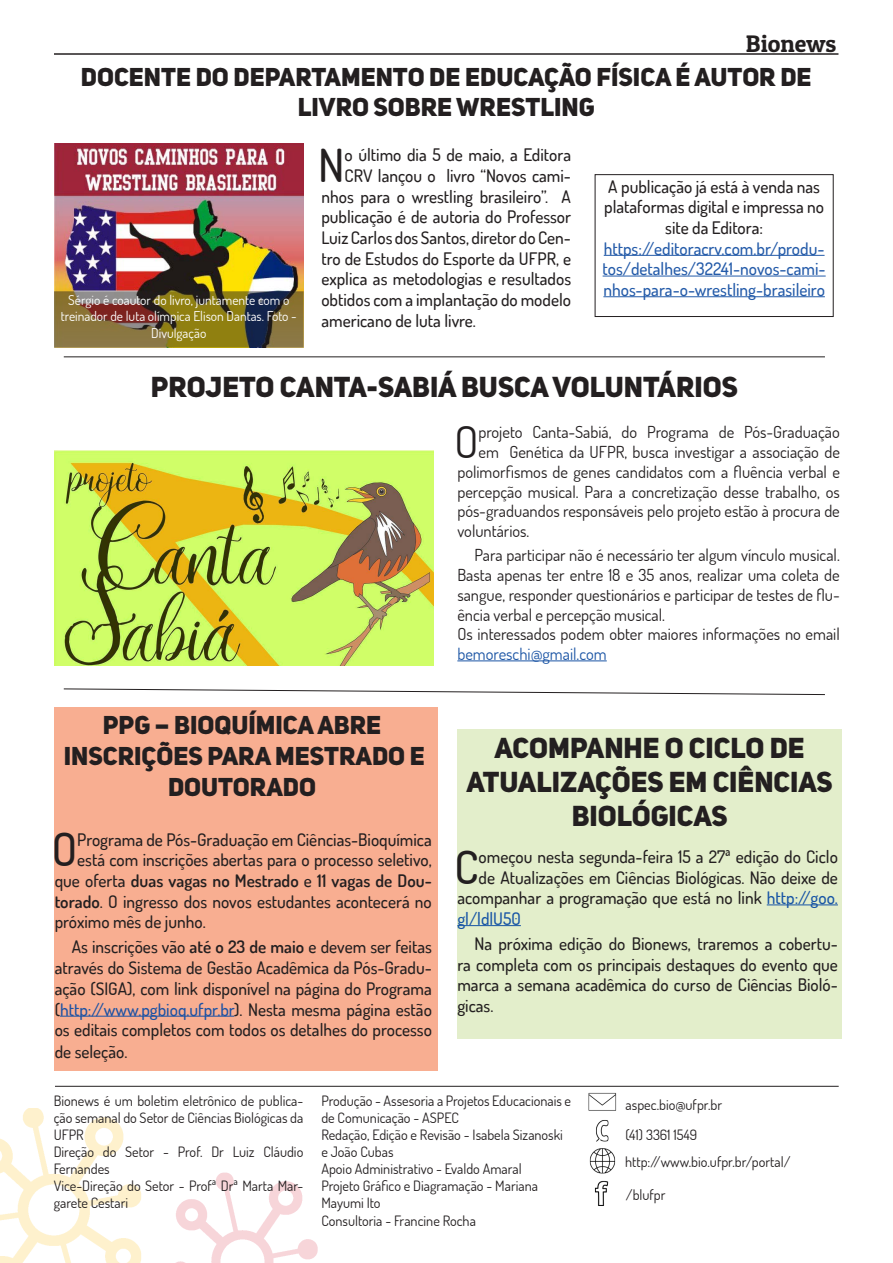
<style>
.page{position:relative;width:893px;height:1263px;background:#fff}
.page>*{position:absolute;margin:0;border:0;box-sizing:border-box;transform-origin:0 0}
.t1{font:500 45.45px "Dosis";color:#231f20}
.t2{font:43.5px "Dosis";color:#231f20}
.t3{font:28.5px/34.2px "Uni Sans Heavy CAPS";color:#231f20;text-align:center}
.t4{font:25.5px/30.6px "Uni Sans Heavy CAPS";color:#231f20;text-align:center}
.t5{font:24px "Patua One";color:#231f20}
.t6{font:500 17.25px/20.7px "Dosis";color:#231f20;text-align:justify}
.t7{font:500 17.25px/20.7px "Dosis";color:#245ba9;text-align:justify}
.t8{font:600 17.25px "Dosis";color:#231f20}
.t9{font:500 17.25px "Dosis";color:#1855a5}
.t10{font:16.5px/19.8px "Dosis";color:#231f20;text-align:justify}
.t11{font:14.25px/17.1px "Dosis";color:#231f20}
.t12{font:13.5px/16.2px "Dosis";color:#fff;text-align:center}
.s1{color:#1c55a5}
.s2{font-weight:500}
.s3{font-weight:600}
.s4{color:#1c52a4}
.s5{color:#1855a5}
</style>
<div class="page">
<div style="left:55px;top:707px;width:383px;height:364px;background:#f8ae91"></div>
<img style="left:0;top:1108px;width:135px;height:155px">
<img style="left:135px;top:1172px;width:183px;height:91px">
<hr style="left:55px;top:1086px;width:784px;height:1px;background:#231f20">
<img style="left:594px;top:1180px;width:15px;height:26px">
<img style="left:589px;top:1148px;width:27px;height:26px">
<img style="left:583px;top:1086px;width:35px;height:25px">
<img style="left:596px;top:1120px;width:13px;height:22px">
<hr style="left:54px;top:53px;width:784px;height:2px;background:#231f20">
<div style="left:457px;top:729px;width:385px;height:309px;background:#e3eecb"></div>
<img style="left:55px;top:450px;width:378px;height:215px">
<hr style="left:457px;top:661px;width:150px;height:1px;background:#1c55a5">
<hr style="left:604px;top:255px;width:221px;height:1px;background:#245ba9">
<hr style="left:603px;top:276px;width:223px;height:1px;background:#245ba9">
<hr style="left:603px;top:296px;width:222px;height:1px;background:#245ba9">
<div style="left:595px;top:174px;width:238px;height:143px;border:1px solid #231f20"></div>
<img style="left:54px;top:144px;width:250px;height:147px">
<hr style="left:64px;top:357px;width:761px;height:1px;background:#231f20">
<hr style="left:60px;top:1016px;width:174px;height:1px;background:#1c52a4">
<hr style="left:767px;top:905px;width:71px;height:1px;background:#1855a5">
<hr style="left:457px;top:925px;width:64px;height:1px;background:#1855a5">
<svg style="left:63px;top:688px;width:762px;height:7px"></svg>
<svg style="left:57px;top:294px;width:244px;height:51px;background:#75612f"></svg>
<div style="left:54px;top:291px;width:250px;height:57px;border:2px solid #231f20"></div>
<p class="t5" style="left:746px;top:28px;width:92px">Bionews</p>
<p class="t4" style="left:81px;top:61px;width:732px">DOCENTE DO DEPARTAMENTO DE EDUCAÇÃO FÍSICA É AUTOR DE</p>
<p class="t4" style="left:298px;top:92px;width:298px">LIVRO SOBRE WRESTLING</p>
<p class="t1" style="left:318px;top:136px;width:28px">N</p>
<p class="t6" style="left:345px;top:144px;width:228px">o último dia 5 de maio, a Editora</p>
<p class="t6" style="left:345px;top:165px;width:228px">CRV lançou o livro “Novos cami-</p>
<p class="t6" style="left:321px;top:186px;width:251px">nhos para o wrestling brasileiro”. A</p>
<p class="t6" style="left:321px;top:206px;width:251px">publicação é de autoria do Professor</p>
<p class="t6" style="left:321px;top:227px;width:251px">Luiz Carlos dos Santos, diretor do Cen-</p>
<p class="t6" style="left:321px;top:248px;width:251px">tro de Estudos do Esporte da UFPR, e</p>
<p class="t6" style="left:321px;top:268px;width:251px">explica as metodologias e resultados</p>
<p class="t6" style="left:321px;top:289px;width:251px">obtidos com a implantação do modelo</p>
<p class="t6" style="left:321px;top:310px;width:156px">americano de luta livre.</p>
<p class="t6" style="left:604px;top:175px;width:221px;text-align:center">A publicação já está à venda nas plataformas digital e impressa no site da Editora:</p>
<p class="t7" style="left:603px;top:238px;width:225px">https://editoracrv.com.br/produ&shy;tos/detalhes/32241-novos-cami&shy;nhos-para-o-wrestling-brasileiro</p>
<p class="t12" style="left:61px;top:292px;width:238px">Sérgio é coautor do livro, juntamente com o treinador de luta olímpica Elison Dantas. Foto -<br>Divulgação</p>
<p class="t3" style="left:151px;top:369px;width:588px">PROJETO CANTA-SABIÁ BUSCA VOLUNTÁRIOS</p>
<p class="t2" style="left:454px;top:413px;width:26px">O</p>
<p class="t10" style="left:478px;top:422px;width:363px">projeto Canta-Sabiá, do Programa de Pós-Graduação</p>
<p class="t10" style="left:478px;top:442px;width:363px">em Genética da UFPR, busca investigar a associação de</p>
<p class="t10" style="left:457px;top:461px;width:384px">polimorfismos de genes candidatos com a fluência verbal e</p>
<p class="t10" style="left:457px;top:481px;width:384px">percepção musical. Para a concretização desse trabalho, os</p>
<p class="t10" style="left:457px;top:501px;width:384px">pós-graduandos responsáveis pelo projeto estão à procura de</p>
<p class="t10" style="left:457px;top:521px;width:74px">voluntários.</p>
<p class="t10" style="left:457px;top:545px;width:384px;text-indent:17px">Para participar não é necessário ter algum vínculo musical.<br>Basta apenas ter entre 18 e 35 anos, realizar uma coleta de sangue, responder questionários e participar de testes de flu&shy;ência verbal e percepção musical.</p>
<p class="t10" style="left:457px;top:624px;width:384px">Os interessados podem obter maiores informações no email <span class="s1">bemoreschi@gmail.com</span></p>
<p class="t4" style="left:103px;top:710px;width:280px">PPG – BIOQUÍMICA ABRE</p>
<p class="t4" style="left:64px;top:740px;width:362px">INSCRIÇÕES PARA MESTRADO E<br>DOUTORADO</p>
<p class="t1" style="left:52px;top:820px;width:27px">O</p>
<p class="t6" style="left:77px;top:828px;width:356px">Programa de Pós-Graduação em Ciências-Bioquímica</p>
<p class="t6" style="left:77px;top:849px;width:356px">está com inscrições abertas para o processo seletivo,</p>
<p class="t8" style="left:55px;top:869px;width:379px"><span class="s2">que oferta</span> duas vagas no Mestrado <span class="s2">e</span> 11 vagas de Dou-</p>
<p class="t6" style="left:55px;top:891px;width:379px"><span class="s3">torado</span>. O ingresso dos novos estudantes acontecerá no</p>
<p class="t6" style="left:55px;top:911px;width:152px">próximo mês de junho.</p>
<p class="t6" style="left:55px;top:936px;width:379px;text-indent:17px">As inscrições vão <span class="s3">até o 23 de maio</span> e devem ser feitas através do Sistema de Gestão Acadêmica da Pós-Gradu&shy;ação (SIGA), com link disponível na página do Programa (<span class="s4">http://www.pgbioq.ufpr.br</span>). Nesta mesma página estão os editais completos com todos os detalhes do processo de seleção.</p>
<p class="t3" style="left:495px;top:730px;width:312px">ACOMPANHE O CICLO DE</p>
<p class="t3" style="left:467px;top:764px;width:368px">ATUALIZAÇÕES EM CIÊNCIAS<br>BIOLÓGICAS</p>
<p class="t1" style="left:454px;top:837px;width:26px">C</p>
<p class="t6" style="left:479px;top:846px;width:361px">omeçou nesta segunda-feira 15 a 27ª edição do Ciclo</p>
<p class="t6" style="left:479px;top:866px;width:361px">de Atualizações em Ciências Biológicas. Não deixe de</p>
<p class="t6" style="left:457px;top:887px;width:382px">acompanhar a programação que está no link <span class="s5">http://goo.</span></p>
<p class="t9" style="left:457px;top:907px;width:65px">gl/ldlU50</p>
<p class="t6" style="left:457px;top:933px;width:382px;text-indent:17px">Na próxima edição do Bionews, traremos a cobertu&shy;ra completa com os principais destaques do evento que marca a semana acadêmica do curso de Ciências Bioló&shy;gicas.</p>
<p class="t11" style="left:54px;top:1092px;width:251px;text-align:justify">Bionews é um boletim eletrônico de publica&shy;ção semanal do Setor de Ciências Biológicas da UFPR</p>
<p class="t11" style="left:54px;top:1143px;width:251px">Direção do Setor - Prof. Dr Luiz Cláudio<br>Fernandes</p>
<p class="t11" style="left:54px;top:1177px;width:251px">Vice-Direção do Setor - Profª Drª Marta Mar&shy;garete Cestari</p>
<p class="t11" style="left:321px;top:1092px;width:251px">Produção - Assesoria a Projetos Educacionais e de Comunicação - ASPEC</p>
<p class="t11" style="left:321px;top:1126px;width:243px">Redação, Edição e Revisão - Isabela Sizanoski e João Cubas</p>
<p class="t11" style="left:321px;top:1160px;width:202px">Apoio Administrativo - Evaldo Amaral</p>
<p class="t11" style="left:321px;top:1177px;width:218px">Projeto Gráfico e Diagramação - Mariana<br>Mayumi Ito</p>
<p class="t11" style="left:321px;top:1211px;width:156px">Consultoria - Francine Rocha</p>
<p class="t11" style="left:626px;top:1095px;width:98px">aspec.bio@ufpr.br</p>
<p class="t11" style="left:626px;top:1126px;width:73px">(41) 3361 1549</p>
<p class="t11" style="left:625px;top:1153px;width:167px">http://www.bio.ufpr.br/portal/</p>
<p class="t11" style="left:626px;top:1186px;width:41px">/blufpr</p>
</div>
